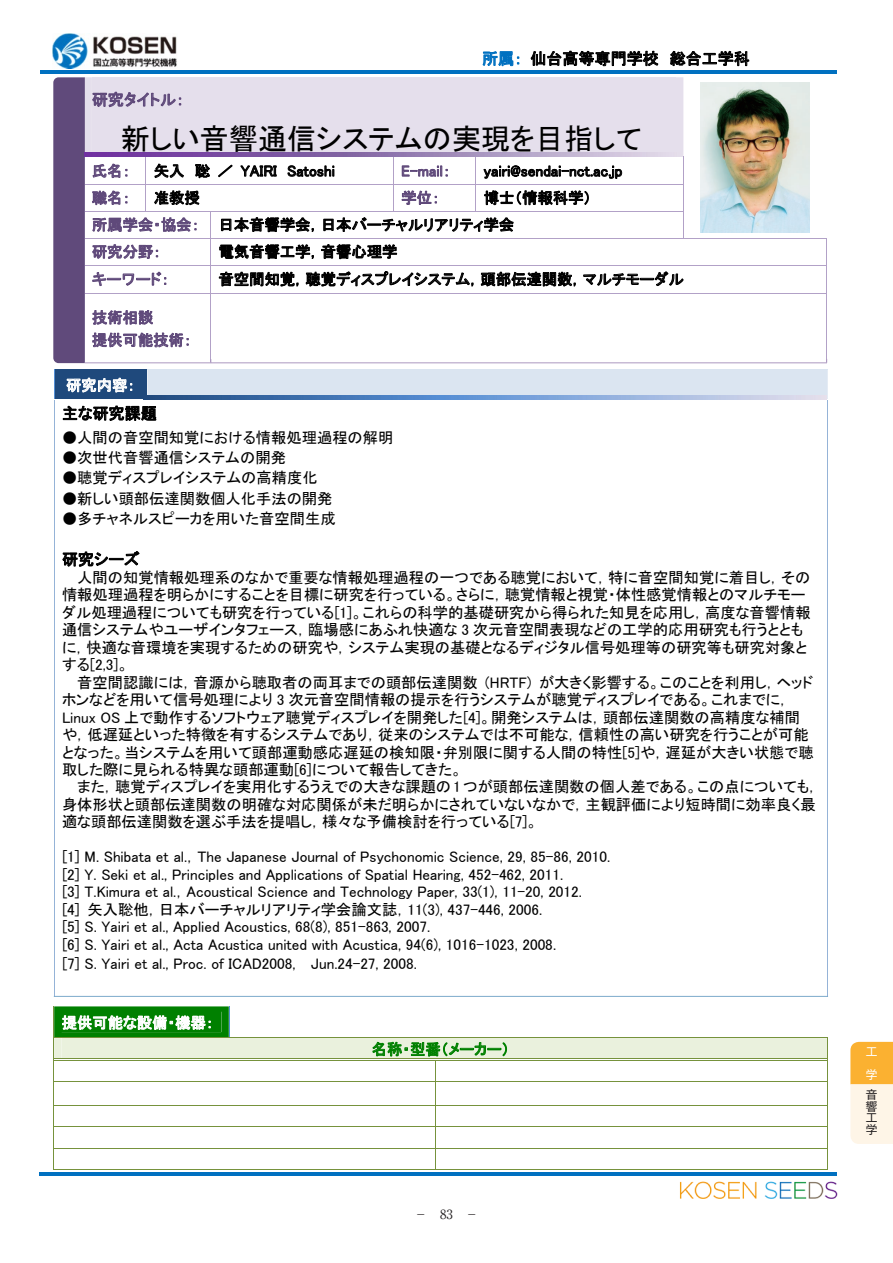
<style>
.page{position:relative;width:893px;height:1263px;background:#fff}
.page>*{position:absolute;margin:0;border:0;box-sizing:border-box;transform-origin:0 0}
.t1{font:29.1px "MS P Gothic";color:#000}
.t2{font:16.05px "MS P Gothic";letter-spacing:.005em;color:#000}
.t3{font:16.05px "MS P Gothic";letter-spacing:.005em;color:#5f497a}
.t4{font:15.3px/17.4px "MS P Gothic";color:#000}
.t5{font:15.3px/22.6px "MS P Gothic";letter-spacing:.005em;color:#5f497a}
.t6{font:15.3px "MS P Gothic";letter-spacing:.005em;color:#fff}
.t7{font:15.3px "MS P Gothic";letter-spacing:.005em;color:#008000}
.t8{font:12.75px "Ryumin Pr 6";color:#231f20}
.t9{font:11.7px/11.7px "Gothic MB101 Pr 6";color:#231f20;text-align:justify}
.t10{font:11.7px/22.4px "Gothic MB101 Pr 6";color:#fff}
.s1{color:#0070c0}
</style>
<div class="page">
<img style="left:680px;top:1181px;width:158px;height:18px">
<hr style="left:40px;top:71px;width:797px;height:3px;background:#0070c0">
<hr style="left:40px;top:1173px;width:797px;height:3px;background:#0070c0">
<svg style="left:483px;top:51px;width:36px;height:15px"></svg>
<svg style="left:531px;top:51px;width:127px;height:15px"></svg>
<svg style="left:670px;top:51px;width:79px;height:15px"></svg>
<svg style="left:85px;top:77px;width:598px;height:79px"></svg>
<div style="left:92px;top:77px;width:583px;height:35px;background:#e5dfec"></div>
<svg style="left:92px;top:92px;width:89px;height:15px"></svg>
<div style="left:92px;top:112px;width:583px;height:44px;background:#e5dfec"></div>
<svg style="left:93px;top:164px;width:27px;height:14px"></svg>
<svg style="left:155px;top:164px;width:29px;height:14px"></svg>
<svg style="left:195px;top:164px;width:15px;height:14px"></svg>
<svg style="left:218px;top:165px;width:15px;height:12px"></svg>
<svg style="left:240px;top:166px;width:37px;height:11px"></svg>
<svg style="left:288px;top:166px;width:46px;height:11px"></svg>
<svg style="left:402px;top:166px;width:46px;height:11px"></svg>
<svg style="left:483px;top:166px;width:139px;height:13px"></svg>
<hr style="left:84px;top:156px;width:599px;height:1px;background:#c6d9f1">
<svg style="left:92px;top:191px;width:28px;height:14px"></svg>
<svg style="left:154px;top:191px;width:45px;height:14px"></svg>
<svg style="left:402px;top:190px;width:35px;height:15px"></svg>
<svg style="left:484px;top:190px;width:105px;height:15px"></svg>
<hr style="left:84px;top:184px;width:600px;height:1px;background:#b2a1c7">
<svg style="left:393px;top:157px;width:1px;height:54px"></svg>
<svg style="left:221px;top:217px;width:93px;height:15px"></svg>
<svg style="left:323px;top:217px;width:191px;height:15px"></svg>
<hr style="left:84px;top:211px;width:600px;height:1px;background:#b2a1c7">
<svg style="left:683px;top:156px;width:1px;height:82px"></svg>
<svg style="left:92px;top:217px;width:104px;height:42px"></svg>
<svg style="left:219px;top:244px;width:95px;height:15px"></svg>
<svg style="left:321px;top:244px;width:76px;height:15px"></svg>
<hr style="left:84px;top:238px;width:743px;height:1px;background:#b2a1c7">
<svg style="left:92px;top:272px;width:74px;height:14px"></svg>
<svg style="left:219px;top:272px;width:79px;height:15px"></svg>
<svg style="left:306px;top:271px;width:167px;height:16px"></svg>
<svg style="left:481px;top:272px;width:95px;height:14px"></svg>
<svg style="left:583px;top:271px;width:100px;height:15px"></svg>
<hr style="left:84px;top:265px;width:127px;height:1px;background:#b2a1c7">
<hr style="left:211px;top:265px;width:615px;height:1px;background:#b2a1c7">
<svg style="left:210px;top:212px;width:1px;height:81px"></svg>
<svg style="left:92px;top:310px;width:61px;height:15px"></svg>
<svg style="left:92px;top:333px;width:96px;height:14px"></svg>
<hr style="left:84px;top:293px;width:127px;height:1px;background:#b2a1c7">
<hr style="left:211px;top:293px;width:615px;height:1px;background:#b2a1c7">
<svg style="left:826px;top:239px;width:1px;height:54px"></svg>
<hr style="left:210px;top:293px;width:1px;height:68px;background:#b2a1c7">
<hr style="left:826px;top:293px;width:1px;height:68px;background:#b2a1c7">
<svg style="left:63px;top:406px;width:93px;height:15px"></svg>
<svg style="left:62px;top:551px;width:78px;height:16px"></svg>
<svg style="left:54px;top:369px;width:774px;height:30px;background:#c6d4e4"></svg>
<hr style="left:54px;top:400px;width:1px;height:597px;background:#95b3d7">
<hr style="left:827px;top:400px;width:1px;height:597px;background:#95b3d7">
<div style="left:53px;top:77px;width:32px;height:286px;background:#604a7b"></div>
<img style="left:84px;top:152px;width:598px;height:4px">
<img style="left:143px;top:395px;width:684px;height:4px">
<img style="left:53px;top:34px;width:124px;height:35px">
<svg style="left:53px;top:1006px;width:775px;height:163px"></svg>
<hr style="left:53px;top:1169px;width:775px;height:1px;background:#76923c">
<hr style="left:54px;top:996px;width:774px;height:1px;background:#7caacb">
<hr style="left:85px;top:362px;width:742px;height:1px;background:#ac98c0">
<svg style="left:700px;top:82px;width:110px;height:151px"></svg>
<img style="left:700px;top:83px;width:109px;height:149px">
<svg style="left:850px;top:1042px;width:43px;height:102px;background:#fcd99d"></svg>
<p class="t2" style="left:482px;top:50px;width:269px"><span class="s1">所属：</span>仙台高等専門学校 総合工学科</p>
<p class="t3" style="left:92px;top:91px;width:94px">研究タイトル：</p>
<p class="t1" style="left:121px;top:124px;width:522px">新しい音響通信システムの実現を目指して</p>
<p class="t5" style="left:92px;top:159px;width:40px">氏名：</p>
<p class="t4" style="left:154px;top:162px;width:183px">矢入 聡／ YAIRI Satoshi</p>
<p class="t5" style="left:401px;top:159px;width:51px">E-mail：</p>
<p class="t4" style="left:484px;top:162px;width:140px">yairi@sendai-nct.ac.jp</p>
<p class="t5" style="left:92px;top:186px;width:40px">職名：</p>
<p class="t4" style="left:154px;top:189px;width:47px">准教授</p>
<p class="t5" style="left:401px;top:186px;width:40px">学位：</p>
<p class="t4" style="left:484px;top:189px;width:109px">博士（情報科学）</p>
<p class="t5" style="left:92px;top:213px;width:109px">所属学会・協会：</p>
<p class="t4" style="left:219px;top:216px;width:297px">日本音響学会，日本バーチャルリアリティ学会</p>
<p class="t5" style="left:92px;top:240px;width:70px">研究分野：</p>
<p class="t4" style="left:219px;top:243px;width:180px">電気音響工学，音響心理学</p>
<p class="t5" style="left:92px;top:268px;width:79px">キーワード：</p>
<p class="t4" style="left:219px;top:270px;width:467px">音空間知覚，聴覚ディスプレイシステム，頭部伝達関数，マルチモーダル</p>
<p class="t5" style="left:92px;top:306px;width:101px">技術相談<br>提供可能技術：</p>
<p class="t6" style="left:66px;top:377px;width:70px">研究内容：</p>
<p class="t2" style="left:62px;top:405px;width:96px">主な研究課題</p>
<p class="t4" style="left:62px;top:428px;width:333px">●人間の音空間知覚における情報処理過程の解明</p>
<p class="t4" style="left:62px;top:449px;width:225px">●次世代音響通信システムの開発</p>
<p class="t4" style="left:62px;top:469px;width:257px">●聴覚ディスプレイシステムの高精度化</p>
<p class="t4" style="left:62px;top:489px;width:272px">●新しい頭部伝達関数個人化手法の開発</p>
<p class="t4" style="left:62px;top:510px;width:275px">●多チャネルスピーカを用いた音空間生成</p>
<p class="t2" style="left:62px;top:551px;width:79px">研究シーズ</p>
<p class="t4" style="left:77px;top:569px;width:735px">人間の知覚情報処理系のなかで重要な情報処理過程の一つである聴覚において，特に音空間知覚に着目し，その</p>
<p class="t4" style="left:62px;top:586px;width:745px">情報処理過程を明らかにすることを目標に研究を行っている。さらに，聴覚情報と視覚・体性感覚情報とのマルチモー</p>
<p class="t4" style="left:62px;top:604px;width:750px">ダル処理過程についても研究を行っている[1]。これらの科学的基礎研究から得られた知見を応用し，高度な音響情報</p>
<p class="t4" style="left:62px;top:621px;width:743px">通信システムやユーザインタフェース，臨場感にあふれ快適な 3 次元音空間表現などの工学的応用研究も行うととも</p>
<p class="t4" style="left:62px;top:638px;width:747px">に，快適な音環境を実現するための研究や，システム実現の基礎となるディジタル信号処理等の研究等も研究対象と</p>
<p class="t4" style="left:62px;top:656px;width:68px">する[2,3]。</p>
<p class="t4" style="left:77px;top:673px;width:737px">音空間認識には，音源から聴取者の両耳までの頭部伝達関数 (HRTF) が大きく影響する。このことを利用し，ヘッド</p>
<p class="t4" style="left:62px;top:691px;width:730px">ホンなどを用いて信号処理により 3 次元音空間情報の提示を行うシステムが聴覚ディスプレイである。これまでに，</p>
<p class="t4" style="left:62px;top:708px;width:739px">Linux OS 上で動作するソフトウェア聴覚ディスプレイを開発した[4]。開発システムは，頭部伝達関数の高精度な補間</p>
<p class="t4" style="left:62px;top:726px;width:748px">や，低遅延といった特徴を有するシステムであり，従来のシステムでは不可能な，信頼性の高い研究を行うことが可能</p>
<p class="t4" style="left:62px;top:743px;width:753px">となった。当システムを用いて頭部運動感応遅延の検知限・弁別限に関する人間の特性[5]や，遅延が大きい状態で聴</p>
<p class="t4" style="left:62px;top:761px;width:402px">取した際に見られる特異な頭部運動[6]について報告してきた。</p>
<p class="t4" style="left:77px;top:778px;width:744px">また，聴覚ディスプレイを実用化するうえでの大きな課題の1つが頭部伝達関数の個人差である。この点についても，</p>
<p class="t4" style="left:62px;top:796px;width:755px">身体形状と頭部伝達関数の明確な対応関係が未だ明らかにされていないなかで，主観評価により短時間に効率良く最</p>
<p class="t4" style="left:62px;top:813px;width:477px">適な頭部伝達関数を選ぶ手法を提唱し，様々な予備検討を行っている[7]。</p>
<p class="t4" style="left:62px;top:848px;width:550px">[1] M. Shibata et al.，The Japanese Journal of Psychonomic Science, 29, 85-86, 2010. [2] Y. Seki et al., Principles and Applications of Spatial Hearing, 452-462, 2011.<br>[3] T.Kimura et al.，Acoustical Science and Technology Paper, 33(1), 11-20, 2012.<br>[4] 矢入聡他，日本バーチャルリアリティ学会論文誌，11(3), 437-446, 2006.<br>[5] S. Yairi et al., Applied Acoustics, 68(8), 851-863, 2007.<br>[6] S. Yairi et al., Acta Acustica united with Acustica, 94(6), 1016-1023, 2008.</p>
<p class="t4" style="left:62px;top:955px;width:356px">[7] S. Yairi et al., Proc. of ICAD2008, Jun.24-27, 2008.</p>
<p class="t6" style="left:62px;top:1015px;width:153px">提供可能な設備・機器：</p>
<p class="t7" style="left:372px;top:1041px;width:139px">名称・型番（メーカー）</p>
<p class="t8" style="left:415px;top:1204px;width:65px">－　83　－</p>
<p class="t10" style="left:866px;top:1040px;width:13px">工学</p>
<p class="t9" style="left:866px;top:1088px;width:13px">音響工学</p>
</div>
